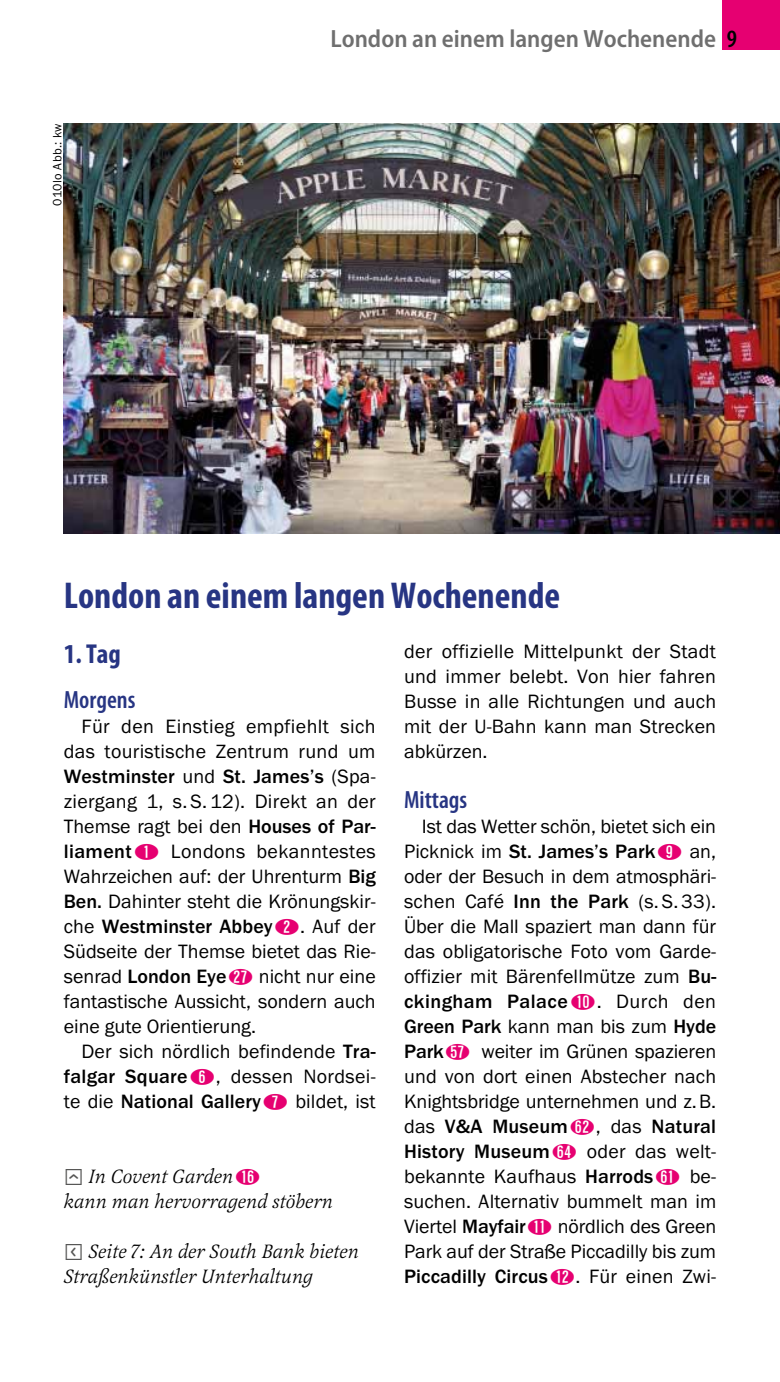
<style>
.page{position:relative;width:780px;height:1382px;background:#fff}
.page>*{position:absolute;margin:0;border:0;box-sizing:border-box;transform-origin:0 0}
.t1{font:700 condensed 37.5px "Myriad Pro";color:#273583}
.t2{font:700 condensed 27.5px "Myriad Pro";color:#273583}
.t3{font:600 semi-condensed 25px "Myriad Pro";color:#6f6f6f}
.t4{font:600 condensed 25px "Myriad Pro";color:#273583}
.t5{font:20px/25px "Franklin Gothic URW Boo";color:#000;text-align:justify}
.t6{font:500 20px/25px "Franklin Gothic URW";letter-spacing:.01em;color:#000}
.t7{font:italic 20px/25px "Latienne URWTOT";color:#000}
.t8{font:12.5px "Franklin Gothic URW Boo";letter-spacing:.025em;color:#000}
.s1{font-stretch:condensed;color:#000}
.s2{font-family:"Franklin Gothic URW Boo";font-weight:400}
.s3{font-family:"Franklin Gothic URW";font-weight:500}
.s4{font-family:"Nummern";color:#e60071}
.s5{font-family:"Nummern";font-weight:400;color:#e60071}
.s6{font-family:"Button Bonus Square Positive";font-style:normal;color:#575756}
.s7{font-family:"Nummern";font-style:normal;color:#e60071}
</style>
<div class="page">
<div style="left:721px;top:0;width:59px;height:50px;background:#e60071"></div>
<img style="left:64px;top:123px;width:716px;height:410px">
<p class="t8" style="left:49px;top:206px;width:84px;rotate:-90deg">010lo Abb.: kw</p>
<p class="t3" style="left:330px;top:25px;width:408px">London an einem langen Wochenende <span class="s1">9</span></p>
<h1 class="t1" style="left:64px;top:572px;width:498px">London an einem langen Wochenende</h1>
<h2 class="t2" style="left:64px;top:637px;width:58px">1. Tag</h2>
<p class="t4" style="left:64px;top:686px;width:73px">Morgens</p>
<p class="t5" style="left:64px;top:714px;width:313px;text-align:right">Für den Einstieg empfiehlt sich das touristische Zentrum rund um</p>
<p class="t6" style="left:64px;top:764px;width:313px">Westminster <span class="s2">und</span> St. James’s <span class="s2">(Spa-</span></p>
<p class="t5" style="left:64px;top:789px;width:313px">ziergang 1, s. S. 12). Direkt an der Themse ragt bei den <span class="s3">Houses of Par&shy;liament</span><span class="s4">É</span> Londons bekanntestes Wahrzeichen auf: der Uhrenturm <span class="s3">Big Ben.</span> Dahinter steht die Krönungskir-</p>
<p class="t6" style="left:64px;top:914px;width:313px"><span class="s2">che</span> Westminster Abbey<span class="s5">Ê</span><span class="s2">. Auf der</span></p>
<p class="t5" style="left:64px;top:939px;width:313px">Südseite der Themse bietet das Rie&shy;senrad <span class="s3">London Eye</span><span class="s4">ã</span> nicht nur eine fantastische Aussicht, sondern auch eine gute Orientierung.</p>
<p class="t5" style="left:64px;top:1039px;width:313px;text-indent:18px">Der sich nördlich befindende <span class="s3">Tra&shy;falgar Square</span><span class="s4">Î</span>, dessen Nordsei&shy;te die <span class="s3">National Gallery</span><span class="s4">Ï</span> bildet, ist</p>
<p class="t7" style="left:64px;top:1164px;width:271px"><span class="s6">n</span> In Covent Garden<span class="s7">Ø<br></span>kann man hervorragend stöbern</p>
<p class="t7" style="left:64px;top:1239px;width:297px"><span class="s6">j</span> Seite7: An der South Bank bieten<br>Straßenkünstler Unterhaltung</p>
<p class="t5" style="left:404px;top:639px;width:313px">der offizielle Mittelpunkt der Stadt und immer belebt. Von hier fahren Busse in alle Richtungen und auch mit der U-Bahn kann man Strecken abkürzen.</p>
<p class="t4" style="left:404px;top:786px;width:65px">Mittags</p>
<p class="t5" style="left:422px;top:814px;width:296px">Ist das Wetter schön, bietet sich ein</p>
<p class="t6" style="left:404px;top:839px;width:313px"><span class="s2">Picknick im</span> St. James’s Park<span class="s5">Ñ</span> <span class="s2">an,</span></p>
<p class="t5" style="left:404px;top:864px;width:313px">oder der Besuch in dem atmosphäri&shy;schen Café <span class="s3">Inn the Park</span> (s. S.33).<br>Über die Mall spaziert man dann für das obligatorische Foto vom Garde&shy;offizier mit Bärenfellmütze zum <span class="s3">Bu-</span></p>
<p class="t6" style="left:404px;top:989px;width:313px">ckingham Palace<span class="s5">Ò</span><span class="s2">. Durch den<br></span>Green Park <span class="s2">kann man bis zum</span> Hyde</p>
<p class="t5" style="left:404px;top:1039px;width:313px"><span class="s3">Park</span><span class="s4">9</span> weiter im Grünen spazieren und von dort einen Abstecher nach Knightsbridge unternehmen und z.B.</p>
<p class="t6" style="left:404px;top:1114px;width:313px"><span class="s2">das</span> V&amp;A Museum<span class="s5">&gt;</span><span class="s2">, das</span> Natural<br>History Museum<span class="s5">@</span> <span class="s2">oder das welt-</span></p>
<p class="t5" style="left:404px;top:1164px;width:314px">bekannte Kaufhaus <span class="s3">Harrods</span><span class="s4">=</span> be&shy;suchen. Alternativ bummelt man im Viertel <span class="s3">Mayfair</span><span class="s4">Ó</span> nördlich des Green Park auf der Straße Piccadilly bis zum</p>
<p class="t6" style="left:404px;top:1264px;width:313px">Piccadilly Circus<span class="s5">Ô</span><span class="s2">. Für einen Zwi-</span></p>
</div>
